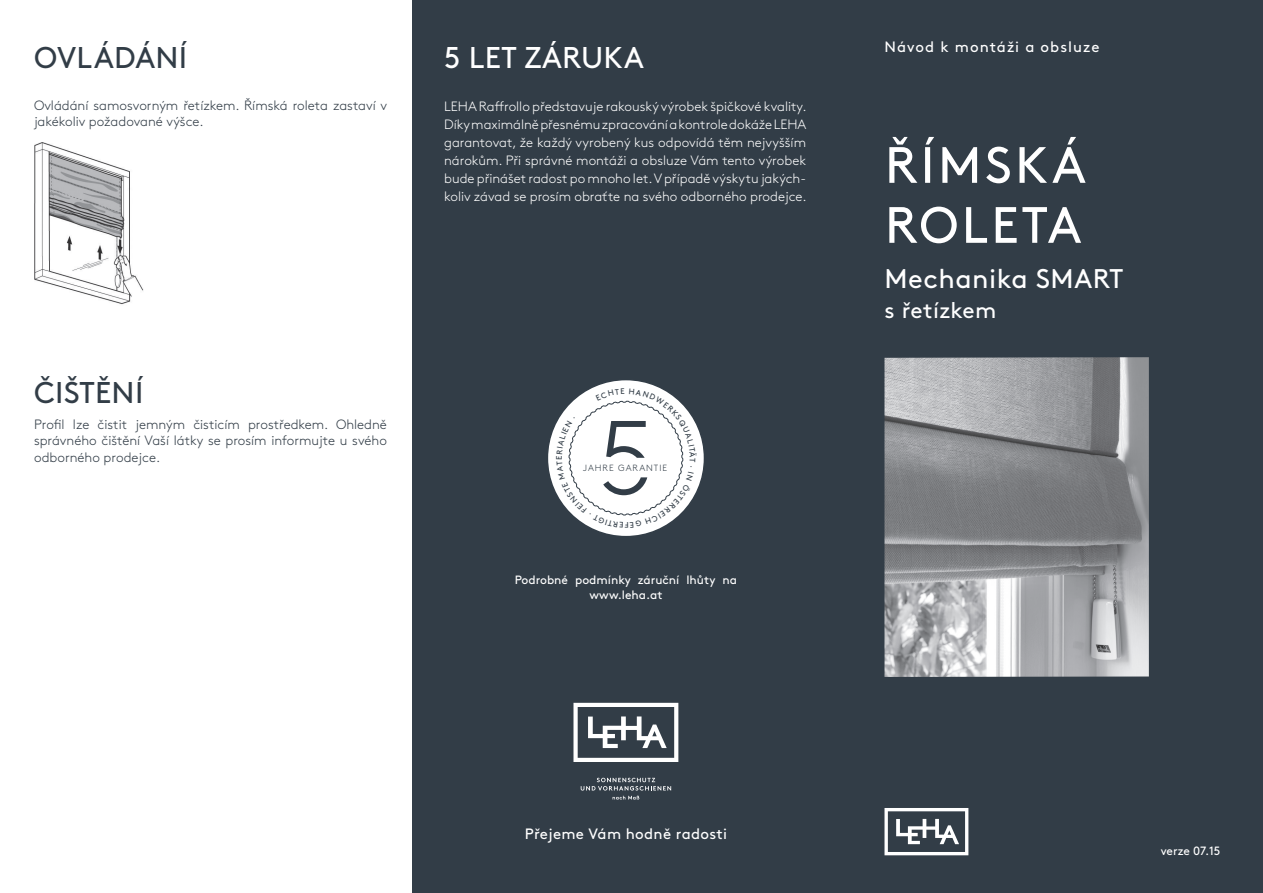
<style>
.page{position:relative;width:1263px;height:893px;background:#fff}
.page>*{position:absolute;margin:0;border:0;box-sizing:border-box;transform-origin:0 0}
.t1{font:51px/60px "Brown Pro";letter-spacing:.06em;color:#fff}
.t2{font:30px "Brown Pro";letter-spacing:.01em;color:#323d47}
.t3{font:30px "Brown Pro";letter-spacing:.01em;color:#fff}
.t4{font:27px "Brown Pro";letter-spacing:.02em;color:#fff}
.t5{font:22.5px "Brown Pro";letter-spacing:.02em;color:#fff}
.t6{font:15px "Brown Pro";letter-spacing:.02em;color:#fff}
.t7{font:15px "Brown Pro";letter-spacing:.07em;color:#fff}
.t8{font:300 13.5px/18px "Brown Pro";color:#fff;text-align:justify}
.t9{font:300 13.5px/16.5px "Brown Pro";color:#323d47}
.t10{font:12px/14.4px "Brown Pro";color:#fff;text-align:center}
.t11{font:300 9px "Brown Pro";letter-spacing:.11em;color:#323d47}
</style>
<div class="page">
<div style="left:838px;top:0;width:425px;height:893px;background:#323d47"></div>
<div style="left:412px;top:0;width:426px;height:893px;background:#323d47"></div>
<svg style="left:884px;top:808px;width:84px;height:47px"></svg>
<img style="left:884px;top:357px;width:265px;height:320px">
<img style="left:34px;top:142px;width:109px;height:163px">
<svg style="left:573px;top:703px;width:105px;height:59px"></svg>
<svg style="left:581px;top:778px;width:90px;height:12px"></svg>
<svg style="left:612px;top:796px;width:27px;height:3px"></svg>
<svg style="left:548px;top:380px;width:156px;height:156px"></svg>
<h2 class="t2" style="left:34px;top:34px;width:155px">OVLÁDÁNÍ</h2>
<p class="t9" style="left:34px;top:96px;width:355px">Ovládání samosvorným řetízkem. Římská roleta zastaví v jakékoliv požadované výšce.</p>
<h2 class="t3" style="left:444px;top:34px;width:201px">5 LET ZÁRUKA</h2>
<p class="t8" style="left:444px;top:96px;width:364px">LEHA Raffrollo představuje rakouský výrobek špičkové kvality.<br>Díky maximálně přesnému zpracování a kontrole dokáže LEHA garantovat, že každý vyrobený kus odpovídá těm nejvyšším nárokům. Při správné montáži a obsluze Vám tento výrobek bude přinášet radost po mnoho let. V případě výskytu jakých&shy;koliv závad se prosím obraťte na svého odborného prodejce.</p>
<h2 class="t2" style="left:34px;top:370px;width:111px">ČIŠTĚNÍ</h2>
<p class="t9" style="left:34px;top:415px;width:354px;text-align:justify">Profil lze čistit jemným čisticím prostředkem. Ohledně správného čištění Vaší látky se prosím informujte u svého odborného prodejce.</p>
<p class="t11" style="left:583px;top:461px;width:85px">JAHRE GARANTIE</p>
<p class="t10" style="left:515px;top:572px;width:223px">Podrobné podmínky záruční lhůty na www.leha.at</p>
<p class="t7" style="left:884px;top:35px;width:217px">Návod k montáži a obsluze</p>
<h1 class="t1" style="left:885px;top:131px;width:203px">ŘÍMSKÁ<br>ROLETA</h1>
<h3 class="t4" style="left:884px;top:258px;width:240px">Mechanika SMART</h3>
<h3 class="t5" style="left:884px;top:293px;width:114px">s řetízkem</h3>
<p class="t6" style="left:525px;top:822px;width:204px">Přejeme Vám hodně radosti</p>
<p class="t10" style="left:1161px;top:843px;width:61px">verze 07.15</p>
</div>
